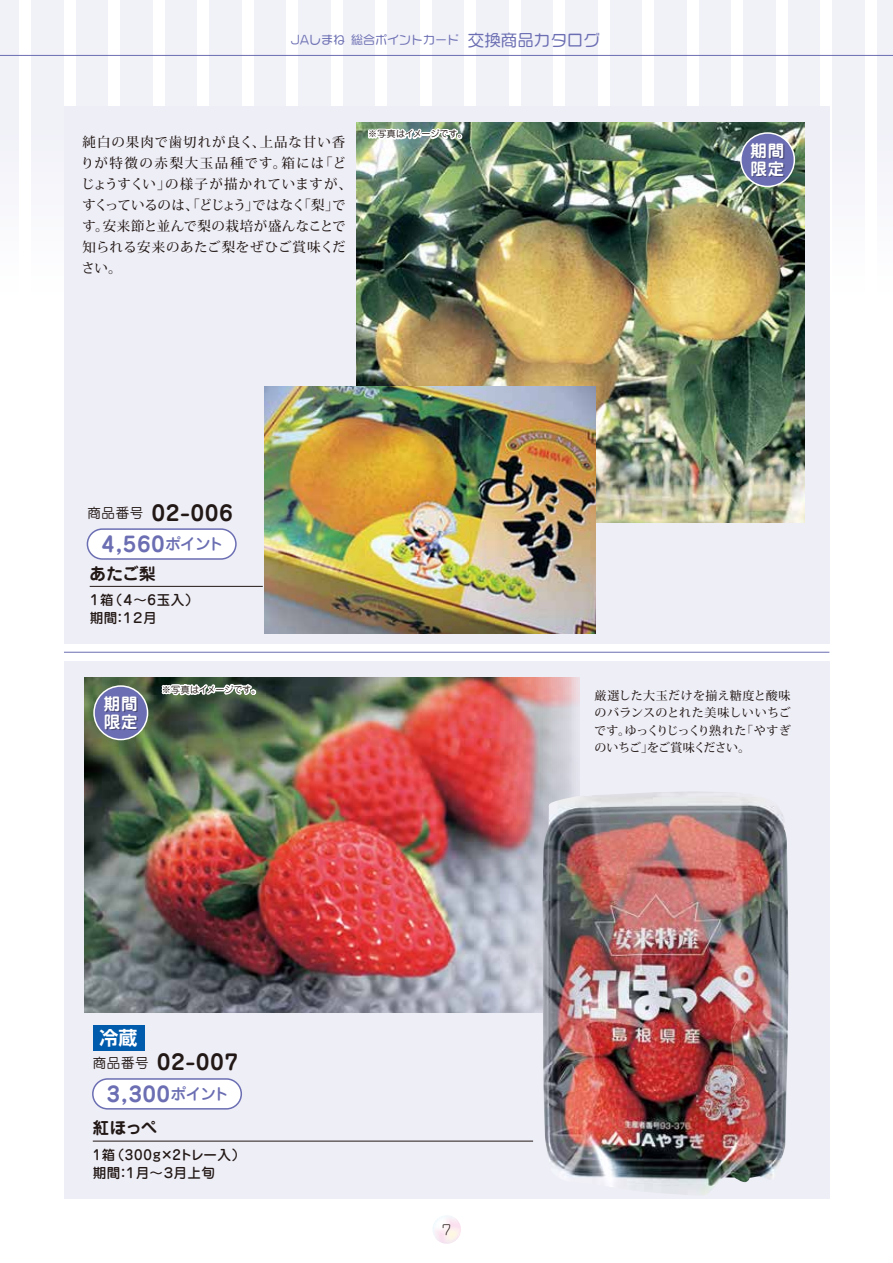
<style>
.page{position:relative;width:893px;height:1263px;background:#fff}
.page>*{position:absolute;margin:0;border:0;box-sizing:border-box;transform-origin:0 0}
.t1{font:700 21px "Jun 501 Pro";letter-spacing:.05em;color:#221815}
.t2{font:700 20.7px "Jun 501 Pro";letter-spacing:.05em;color:#6b6eb2}
.t3{font:700 18.9px "UD Shin Go Pr 6 N De";color:#fff}
.t4{font:700 16.5px "Jun 501 Pro";letter-spacing:-.01em;color:#221815}
.t5{font:700 16.5px/18px "Jun 501 Pro";letter-spacing:.05em;color:#fff}
.t6{font:500 13.5px/21px "Koz Min Pro";letter-spacing:.05em;color:#221815}
.t7{font:500 13.5px/18px "Jun 34 Pro";letter-spacing:.04em;color:#221815}
.t8{font:500 13.5px/18px "Jun 34 Pro";letter-spacing:-.02em;color:#221815}
.t9{font:300 13.5px "Jun 101 Pro";color:#221815}
.t10{font:500 12px/17.5px "Koz Min Pro";letter-spacing:-.005em;color:#221815;text-align:justify}
.t11{font:12px "VD Logo Maru Medium P";color:#6b6eb2}
.t12{font:9px "Jun 201 Pro";letter-spacing:-.005em;color:#221815}
.s1{font-size:16.5px}
.s2{font-family:"Jun 201 Pro";font-weight:400;font-size:13.5px}
.s3{font-family:"Jun 34 Pro";font-weight:500;font-size:15.9px}
</style>
<div class="page">
<div style="left:0;top:0;width:19px;height:318px;background:#f3f3fa"></div>
<div style="left:32px;top:0;width:31px;height:318px;background:#f3f3fa"></div>
<div style="left:76px;top:0;width:32px;height:318px;background:#f1f1f8"></div>
<div style="left:121px;top:0;width:31px;height:318px;background:#f1f1f8"></div>
<div style="left:165px;top:0;width:32px;height:318px;background:#f1f1f8"></div>
<div style="left:210px;top:0;width:31px;height:318px;background:#f1f1f8"></div>
<div style="left:254px;top:0;width:32px;height:318px;background:#f1f1f8"></div>
<div style="left:299px;top:0;width:31px;height:318px;background:#f1f1f8"></div>
<div style="left:343px;top:0;width:32px;height:318px;background:#f1f1f8"></div>
<div style="left:388px;top:0;width:31px;height:318px;background:#f1f1f8"></div>
<div style="left:432px;top:0;width:32px;height:318px;background:#f1f1f8"></div>
<div style="left:477px;top:0;width:31px;height:318px;background:#f1f1f8"></div>
<div style="left:521px;top:0;width:32px;height:318px;background:#f1f1f8"></div>
<div style="left:566px;top:0;width:31px;height:318px;background:#f1f1f8"></div>
<div style="left:610px;top:0;width:32px;height:318px;background:#f1f1f8"></div>
<div style="left:655px;top:0;width:31px;height:318px;background:#f1f1f8"></div>
<div style="left:699px;top:0;width:32px;height:318px;background:#f1f1f8"></div>
<div style="left:744px;top:0;width:31px;height:318px;background:#f1f1f8"></div>
<div style="left:788px;top:0;width:32px;height:318px;background:#f1f1f8"></div>
<div style="left:833px;top:0;width:31px;height:318px;background:#f3f3fa"></div>
<div style="left:877px;top:0;width:16px;height:318px;background:#f3f3fa"></div>
<div style="left:64px;top:107px;width:765px;height:537px;background:#eeeef7"></div>
<div style="left:64px;top:661px;width:765px;height:538px;background:#eeeef7"></div>
<img style="left:84px;top:677px;width:496px;height:336px">
<img style="left:357px;top:123px;width:447px;height:399px">
<img style="left:264px;top:386px;width:332px;height:248px">
<img style="left:542px;top:791px;width:246px;height:404px">
<hr style="left:93px;top:1141px;width:440px;height:1px;background:#221815">
<div style="left:93px;top:1079px;width:148px;height:30px;background:#fff;border-radius:15px"></div>
<div style="left:92px;top:1078px;width:150px;height:31px;border:2px solid #6b6eb2;border-radius:15px"></div>
<img style="left:365px;top:102px;width:97px;height:62px">
<svg style="left:159px;top:677px;width:97px;height:42px;background:#596a5a"></svg>
<hr style="left:90px;top:586px;width:173px;height:1px;background:#221815">
<div style="left:87px;top:529px;width:149px;height:30px;background:#fff;border-radius:15px"></div>
<div style="left:87px;top:528px;width:150px;height:32px;border:2px solid #6b6eb2;border-radius:15px"></div>
<div style="left:741px;top:133px;width:53px;height:54px;background:#6b6eb2;border-radius:50%"></div>
<div style="left:740px;top:132px;width:55px;height:55px;border:2px solid #fff;border-radius:50%"></div>
<div style="left:94px;top:686px;width:54px;height:53px;background:#6b6eb2;border-radius:50%"></div>
<div style="left:93px;top:685px;width:55px;height:55px;border:2px solid #fff;border-radius:50%"></div>
<div style="left:93px;top:1025px;width:51px;height:25px;background:#005bac"></div>
<hr style="left:64px;top:652px;width:765px;height:1px;background:#6b6eb2">
<svg style="left:433px;top:1216px;width:28px;height:28px"></svg>
<hr style="left:0;top:55px;width:893px;height:1px;background:#6b6eb2">
<p class="t11" style="left:291px;top:34px;width:311px">JAしまね 総合ポイントカード <span class="s1">交換商品カタログ</span></p>
<p class="t12" style="left:368px;top:127px;width:100px">※写真はイメージです。</p>
<p class="t6" style="left:81px;top:131px;width:272px">純白の果肉で歯切れが良く、上品な甘い香りが特徴の赤梨大玉品種です。箱には「どじょうすくい」の様子が描かれていますが、すくっているのは、「どじょう」ではなく「梨」です。安来節と並んで梨の栽培が盛んなことで知られる安来のあたご梨をぜひご賞味ください。</p>
<p class="t5" style="left:751px;top:140px;width:35px">期間限定</p>
<h1 class="t1" style="left:87px;top:496px;width:147px"><span class="s2">商品番号</span> 02-006</h1>
<h2 class="t2" style="left:102px;top:528px;width:124px">4,560<span class="s3">ポイント</span></h2>
<p class="t4" style="left:90px;top:560px;width:68px">あたご梨</p>
<p class="t8" style="left:88px;top:590px;width:112px">１箱（４～6玉入）期間：１２月</p>
<p class="t5" style="left:104px;top:693px;width:35px">期間限定</p>
<p class="t12" style="left:162px;top:682px;width:100px">※写真はイメージです。</p>
<h3 class="t3" style="left:100px;top:1022px;width:39px">冷蔵</h3>
<h1 class="t1" style="left:93px;top:1046px;width:147px"><span class="s2">商品番号</span> 02-007</h1>
<h2 class="t2" style="left:107px;top:1078px;width:124px">3,300<span class="s3">ポイント</span></h2>
<p class="t4" style="left:93px;top:1115px;width:66px">紅ほっぺ</p>
<p class="t7" style="left:93px;top:1144px;width:154px">1箱（300g×2トレー入）期間：１月～３月上旬</p>
<p class="t10" style="left:594px;top:686px;width:198px">厳選した大玉だけを揃え糖度と酸味のバランスのとれた美味しいいちごです。ゆっくりじっくり熟れた「やすぎのいちご」をご賞味ください。</p>
<p class="t9" style="left:440px;top:1219px;width:15px">７</p>
</div>
